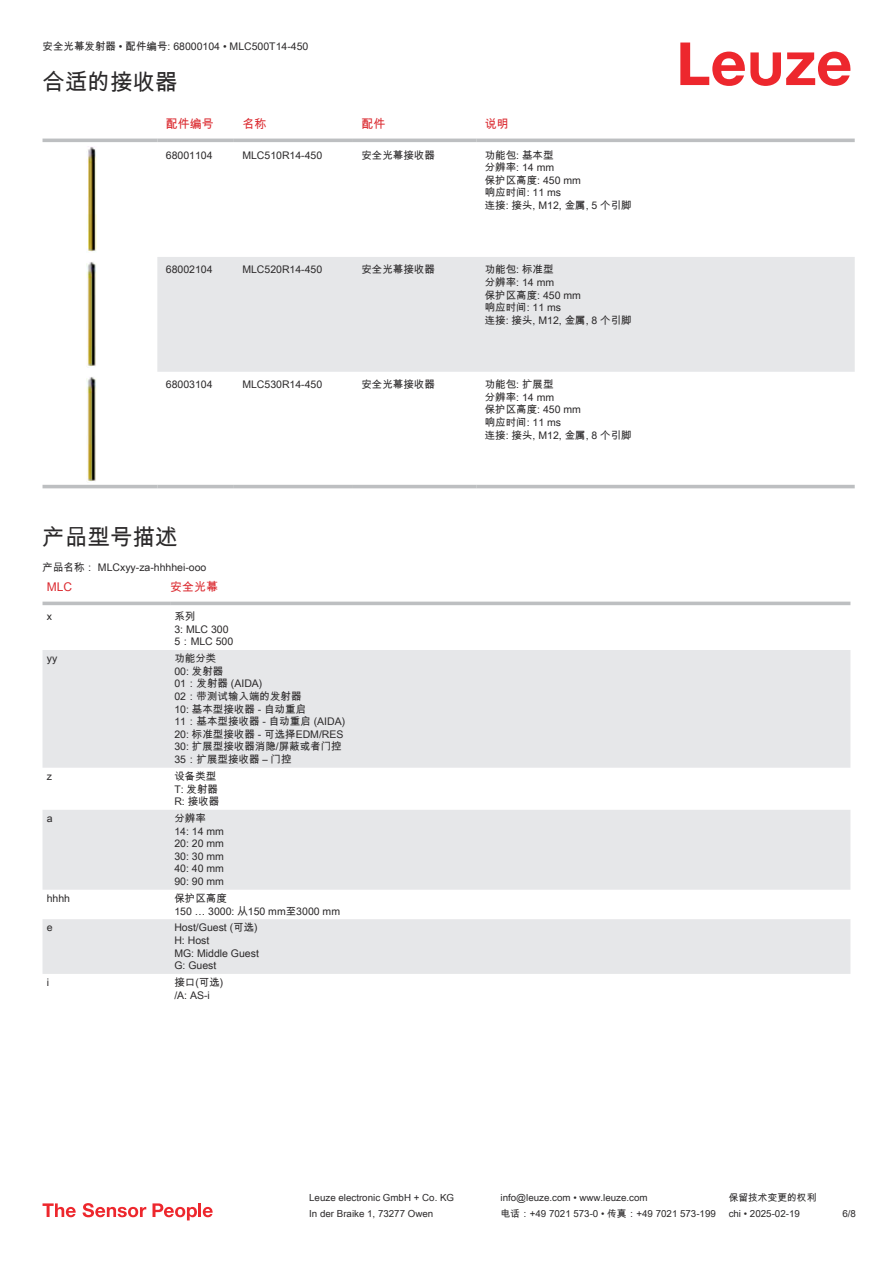
<style>
.page{position:relative;width:893px;height:1263px;background:#fff}
.page>*{position:absolute;margin:0;border:0;box-sizing:border-box;transform-origin:0 0}
.t1{font:22.5px "Arial Unicode MS";color:#2b292a}
.t2{font:12px "Arial Unicode MS";color:#db2a30}
.t3{font:10.5px/12.6px "Arial Unicode MS";color:#2b292a}
.t4{font:9.75px "Arial Unicode MS";color:#2b292a}
</style>
<div class="page">
<svg style="left:680px;top:43px;width:170px;height:43px"></svg>
<svg style="left:43px;top:138px;width:812px;height:351px"></svg>
<div style="left:157px;top:257px;width:698px;height:115px;background:#e6e7e9"></div>
<hr style="left:43px;top:139px;width:114px;height:3px;background:#bdbfc1">
<hr style="left:157px;top:139px;width:77px;height:3px;background:#bdbfc1">
<hr style="left:234px;top:139px;width:119px;height:3px;background:#bdbfc1">
<hr style="left:353px;top:139px;width:123px;height:3px;background:#bdbfc1">
<hr style="left:476px;top:139px;width:379px;height:3px;background:#bdbfc1">
<hr style="left:43px;top:485px;width:114px;height:3px;background:#bdbfc1">
<hr style="left:157px;top:485px;width:77px;height:3px;background:#bdbfc1">
<hr style="left:234px;top:485px;width:119px;height:3px;background:#bdbfc1">
<hr style="left:353px;top:485px;width:123px;height:3px;background:#bdbfc1">
<hr style="left:476px;top:485px;width:379px;height:3px;background:#bdbfc1">
<img style="left:86px;top:146px;width:11px;height:107px">
<img style="left:87px;top:261px;width:9px;height:106px">
<img style="left:87px;top:376px;width:9px;height:106px">
<div style="left:43px;top:601px;width:807px;height:5px;background:#ececed"></div>
<svg style="left:43px;top:650px;width:807px;height:324px;fill:#e6e7e9"></svg>
<hr style="left:43px;top:602px;width:127px;height:3px;background:#bdbfc1">
<hr style="left:170px;top:602px;width:680px;height:3px;background:#bdbfc1">
<svg style="left:43px;top:1203px;width:33px;height:14px"></svg>
<svg style="left:83px;top:1203px;width:63px;height:14px"></svg>
<svg style="left:153px;top:1203px;width:44px;height:17px"></svg>
<hr style="left:198px;top:1203px;width:3px;height:14px;background:#ed272d">
<svg style="left:203px;top:1207px;width:10px;height:10px"></svg>
<p class="t3" style="left:43px;top:40px;width:267px">安全光幕发射器 • 配件编号: 68000104 • MLC500T14-450</p>
<h1 class="t1" style="left:43px;top:66px;width:136px">合适的接收器</h1>
<p class="t2" style="left:166px;top:115px;width:49px">配件编号</p>
<p class="t2" style="left:242px;top:115px;width:25px">名称</p>
<p class="t2" style="left:361px;top:115px;width:25px">配件</p>
<p class="t2" style="left:485px;top:115px;width:25px">说明</p>
<p class="t3" style="left:166px;top:148px;width:48px">68001104</p>
<p class="t3" style="left:242px;top:148px;width:81px">MLC510R14-450</p>
<p class="t3" style="left:361px;top:148px;width:75px">安全光幕接收器</p>
<p class="t3" style="left:485px;top:148px;width:149px">功能包: 基本型<br>分辨率: 14 mm<br>保护区高度: 450 mm<br>响应时间: 11 ms<br>连接: 接头, M12, 金属, 5 个引脚</p>
<p class="t3" style="left:166px;top:263px;width:48px">68002104</p>
<p class="t3" style="left:242px;top:263px;width:81px">MLC520R14-450</p>
<p class="t3" style="left:361px;top:263px;width:75px">安全光幕接收器</p>
<p class="t3" style="left:485px;top:263px;width:149px">功能包: 标准型<br>分辨率: 14 mm<br>保护区高度: 450 mm<br>响应时间: 11 ms<br>连接: 接头, M12, 金属, 8 个引脚</p>
<p class="t3" style="left:166px;top:378px;width:48px">68003104</p>
<p class="t3" style="left:242px;top:378px;width:81px">MLC530R14-450</p>
<p class="t3" style="left:361px;top:378px;width:75px">安全光幕接收器</p>
<p class="t3" style="left:485px;top:378px;width:149px">功能包: 扩展型<br>分辨率: 14 mm<br>保护区高度: 450 mm<br>响应时间: 11 ms<br>连接: 接头, M12, 金属, 8 个引脚</p>
<h1 class="t1" style="left:43px;top:521px;width:136px">产品型号描述</h1>
<p class="t2" style="left:47px;top:582px;width:27px">MLC</p>
<p class="t2" style="left:170px;top:578px;width:49px">安全光幕</p>
<p class="t3" style="left:47px;top:610px;width:7px">x</p>
<p class="t3" style="left:174px;top:610px;width:60px">系列<br>3: MLC 300<br>5：MLC 500</p>
<p class="t3" style="left:47px;top:653px;width:12px">yy</p>
<p class="t3" style="left:174px;top:652px;width:172px">功能分类<br>00: 发射器<br>01：发射器 (AIDA)<br>02：带测试输入端的发射器<br>10: 基本型接收器 - 自动重启<br>11：基本型接收器 - 自动重启 (AIDA)<br>20: 标准型接收器 - 可选择EDM/RES<br>30: 扩展型接收器消隐/屏蔽或者门控<br>35：扩展型接收器 – 门控</p>
<p class="t3" style="left:47px;top:771px;width:7px">z</p>
<p class="t3" style="left:174px;top:770px;width:46px">设备类型<br>T: 发射器<br>R: 接收器</p>
<p class="t3" style="left:47px;top:812px;width:7px">a</p>
<p class="t3" style="left:174px;top:812px;width:51px">分辨率<br>14: 14 mm<br>20: 20 mm<br>30: 30 mm<br>40: 40 mm<br>90: 90 mm</p>
<p class="t3" style="left:47px;top:892px;width:25px">hhhh</p>
<p class="t3" style="left:174px;top:892px;width:167px">保护区高度<br>150 … 3000: 从150 mm至3000 mm</p>
<p class="t3" style="left:47px;top:922px;width:7px">e</p>
<p class="t3" style="left:174px;top:921px;width:86px">Host/Guest (可选)<br>H: Host<br>MG: Middle Guest<br>G: Guest</p>
<p class="t3" style="left:47px;top:976px;width:4px">i</p>
<p class="t3" style="left:174px;top:976px;width:50px">接口(可选) /A: AS-i</p>
<p class="t3" style="left:43px;top:560px;width:165px">产品名称： MLCxyy-za-hhhhei-ooo</p>
<p class="t4" style="left:309px;top:1191px;width:146px">Leuze electronic GmbH + Co. KG</p>
<p class="t4" style="left:501px;top:1191px;width:149px">info@leuze.com • www.leuze.com</p>
<p class="t4" style="left:729px;top:1191px;width:89px">保留技术变更的权利</p>
<p class="t4" style="left:309px;top:1206px;width:126px">In der Braike 1, 73277 Owen</p>
<p class="t4" style="left:501px;top:1206px;width:217px">电话：+49 7021 573-0 • 传真：+49 7021 573-199</p>
<p class="t4" style="left:729px;top:1206px;width:73px">chi • 2025-02-19</p>
<p class="t4" style="left:842px;top:1206px;width:15px">6/8</p>
</div>
